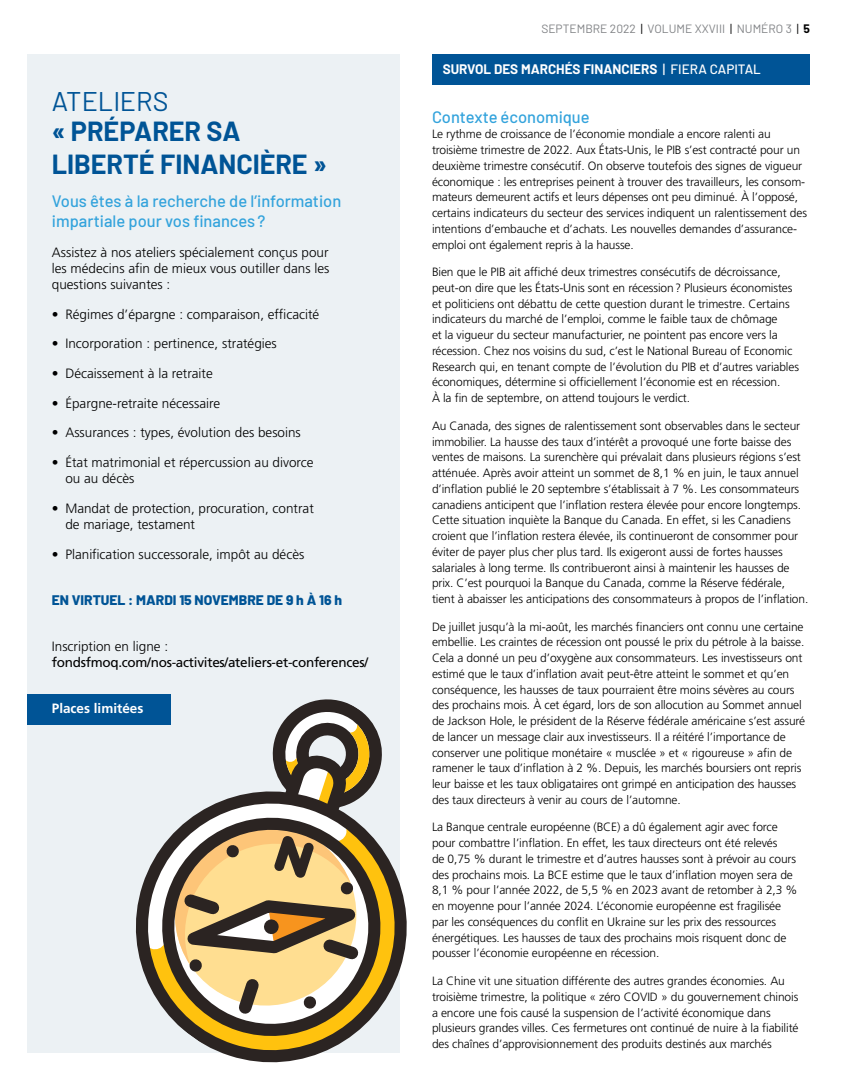
<style>
.page{position:relative;width:864px;height:1080px;background:#fff}
.page>*{position:absolute;margin:0;border:0;box-sizing:border-box;transform-origin:0 0}
.t1{font:700 27px/32.4px "Barlow";letter-spacing:-.005em;color:#005496}
.t2{font:27px "Barlow";letter-spacing:-.005em;color:#005496}
.t3{font:500 16.5px/19.8px "Barlow";color:#33a3dc}
.t4{font:800 13.8px "Barlow";color:#005496}
.t5{font:300 13.5px/16.2px "Frutiger LT Pro";color:#000}
.t6{font:13.5px "Frutiger LT Pro";letter-spacing:-.02em;color:#000}
.t7{font:700 13.5px "Barlow";color:#fff}
.t8{font:700 13.5px "Frutiger LT Pro";color:#fff}
.t9{font:300 12px/15.8px "Frutiger LT Pro";letter-spacing:-.01em;color:#000}
.t10{font:12px "Barlow";color:#808285}
.s1{color:#000}
.s2{font-weight:700;color:#000}
.s3{font-weight:500}
</style>
<div class="page">
<div style="left:27px;top:54px;width:373px;height:999px;background:#ecf1f4"></div>
<div style="left:27px;top:694px;width:144px;height:30px;background:#005496"></div>
<div style="left:432px;top:54px;width:378px;height:30px;background:#005496"></div>
<svg style="left:135px;top:874px;width:272px;height:189px"></svg>
<svg style="left:146px;top:699px;width:250px;height:324px"></svg>
<h1 class="t2" style="left:52px;top:82px;width:118px">ATELIERS</h1>
<h1 class="t1" style="left:52px;top:113px;width:277px">« PRÉPARER SA<br>LIBERTÉ FINANCIÈRE »</h1>
<h2 class="t3" style="left:52px;top:190px;width:291px">Vous êtes à la recherche de l’information impartiale pour vos finances ?</h2>
<p class="t5" style="left:52px;top:244px;width:279px;text-align:justify">Assistez à nos ateliers spécialement conçus pour les médecins afin de mieux vous outiller dans les questions suivantes :</p>
<p class="t5" style="left:52px;top:306px;width:269px">• Régimes d’épargne : comparaison, efficacité</p>
<p class="t5" style="left:52px;top:336px;width:227px">• Incorporation : pertinence, stratégies</p>
<p class="t5" style="left:52px;top:365px;width:162px">• Décaissement à la retraite</p>
<p class="t5" style="left:52px;top:395px;width:170px">• Épargne-retraite nécessaire</p>
<p class="t5" style="left:52px;top:425px;width:251px">• Assurances : types, évolution des besoins</p>
<p class="t5" style="left:65px;top:454px;width:250px;text-indent:-14px">• État matrimonial et répercussion au divorce ou au décès</p>
<p class="t5" style="left:65px;top:500px;width:250px;text-indent:-14px">• Mandat de protection, procuration, contrat de mariage, testament</p>
<p class="t5" style="left:52px;top:546px;width:254px">• Planification successorale, impôt au décès</p>
<p class="t4" style="left:52px;top:590px;width:292px">EN VIRTUEL : MARDI 15 NOVEMBRE DE 9 h À 16 h</p>
<p class="t5" style="left:52px;top:639px;width:118px">Inscription en ligne :</p>
<p class="t6" style="left:52px;top:655px;width:318px">fondsfmoq.com/nos-activites/ateliers-et-conferences/</p>
<p class="t8" style="left:52px;top:701px;width:93px">Places limitées</p>
<p class="t10" style="left:541px;top:20px;width:270px">SEPTEMBRE 2022 <span class="s1">|</span> VOLUME XXVIII <span class="s1">|</span> NUMÉRO 3 <span class="s1">|</span> <span class="s2">5</span></p>
<p class="t7" style="left:443px;top:59px;width:320px">SURVOL DES MARCHÉS FINANCIERS <span class="s3">| FIERA CAPITAL</span></p>
<h2 class="t3" style="left:432px;top:106px;width:159px">Contexte économique</h2>
<p class="t9" style="left:432px;top:126px;width:377px">Le rythme de croissance de l’économie mondiale a encore ralenti au troisième trimestre de 2022. Aux États-Unis, le PIB s’est contracté pour un deuxième trimestre consécutif. On observe toutefois des signes de vigueur économique : les entreprises peinent à trouver des travailleurs, les consom&shy;mateurs demeurent actifs et leurs dépenses ont peu diminué. À l’opposé, certains indicateurs du secteur des services indiquent un ralentissement des intentions d’embauche et d’achats. Les nouvelles demandes d’assurance&shy;emploi ont également repris à la hausse.</p>
<p class="t9" style="left:432px;top:264px;width:369px">Bien que le PIB ait affiché deux trimestres consécutifs de décroissance, peut-on dire que les États-Unis sont en récession? Plusieurs économistes et politiciens ont débattu de cette question durant le trimestre. Certains indicateurs du marché de l’emploi, comme le faible taux de chômage<br>et la vigueur du secteur manufacturier, ne pointent pas encore vers la récession. Chez nos voisins du sud, c’est le National Bureau of Economic Research qui, en tenant compte de l’évolution du PIB et d’autres variables économiques, détermine si officiellement l’économie est en récession.<br>À la fin de septembre, on attend toujours le verdict.</p>
<p class="t9" style="left:432px;top:418px;width:378px">Au Canada, des signes de ralentissement sont observables dans le secteur immobilier. La hausse des taux d’intérêt a provoqué une forte baisse des ventes de maisons. La surenchère qui prévalait dans plusieurs régions s’est atténuée. Après avoir atteint un sommet de 8,1 % en juin, le taux annuel d’inflation publié le 20 septembre s’établissait à 7 %. Les consommateurs canadiens anticipent que l’inflation restera élevée pour encore longtemps.<br>Cette situation inquiète la Banque du Canada. En effet, si les Canadiens croient que l’inflation restera élevée, ils continueront de consommer pour éviter de payer plus cher plus tard. Ils exigeront aussi de fortes hausses salariales à long terme. Ils contribueront ainsi à maintenir les hausses de prix. C’est pourquoi la Banque du Canada, comme la Réserve fédérale, tient à abaisser les anticipations des consommateurs à propos de l’inflation.</p>
<p class="t9" style="left:432px;top:619px;width:375px">De juillet jusqu’à la mi-août, les marchés financiers ont connu une certaine embellie. Les craintes de récession ont poussé le prix du pétrole à la baisse.<br>Cela a donné un peu d’oxygène aux consommateurs. Les investisseurs ont estimé que le taux d’inflation avait peut-être atteint le sommet et qu’en conséquence, les hausses de taux pourraient être moins sévères au cours des prochains mois. À cet égard, lors de son allocution au Sommet annuel de Jackson Hole, le président de la Réserve fédérale américaine s’est assuré de lancer un message clair aux investisseurs. Il a réitéré l’importance de conserver une politique monétaire « musclée » et « rigoureuse » afin de ramener le taux d’inflation à 2 %. Depuis, les marchés boursiers ont repris leur baisse et les taux obligataires ont grimpé en anticipation des hausses des taux directeurs à venir au cours de l’automne.</p>
<p class="t9" style="left:432px;top:820px;width:367px">La Banque centrale européenne (BCE) a dû également agir avec force pour combattre l’inflation. En effet, les taux directeurs ont été relevés<br>de 0,75 % durant le trimestre et d’autres hausses sont à prévoir au cours des prochains mois. La BCE estime que le taux d’inflation moyen sera de 8,1 % pour l’année 2022, de 5,5 % en 2023 avant de retomber à 2,3 % en moyenne pour l’année 2024. L’économie européenne est fragilisée par les conséquences du conflit en Ukraine sur les prix des ressources énergétiques. Les hausses de taux des prochains mois risquent donc de pousser l’économie européenne en récession.</p>
<p class="t9" style="left:432px;top:973px;width:368px">La Chine vit une situation différente des autres grandes économies. Au troisième trimestre, la politique « zéro COVID » du gouvernement chinois a encore une fois causé la suspension de l’activité économique dans plusieurs grandes villes. Ces fermetures ont continué de nuire à la fiabilité des chaînes d’approvisionnement des produits destinés aux marchés</p>
</div>
